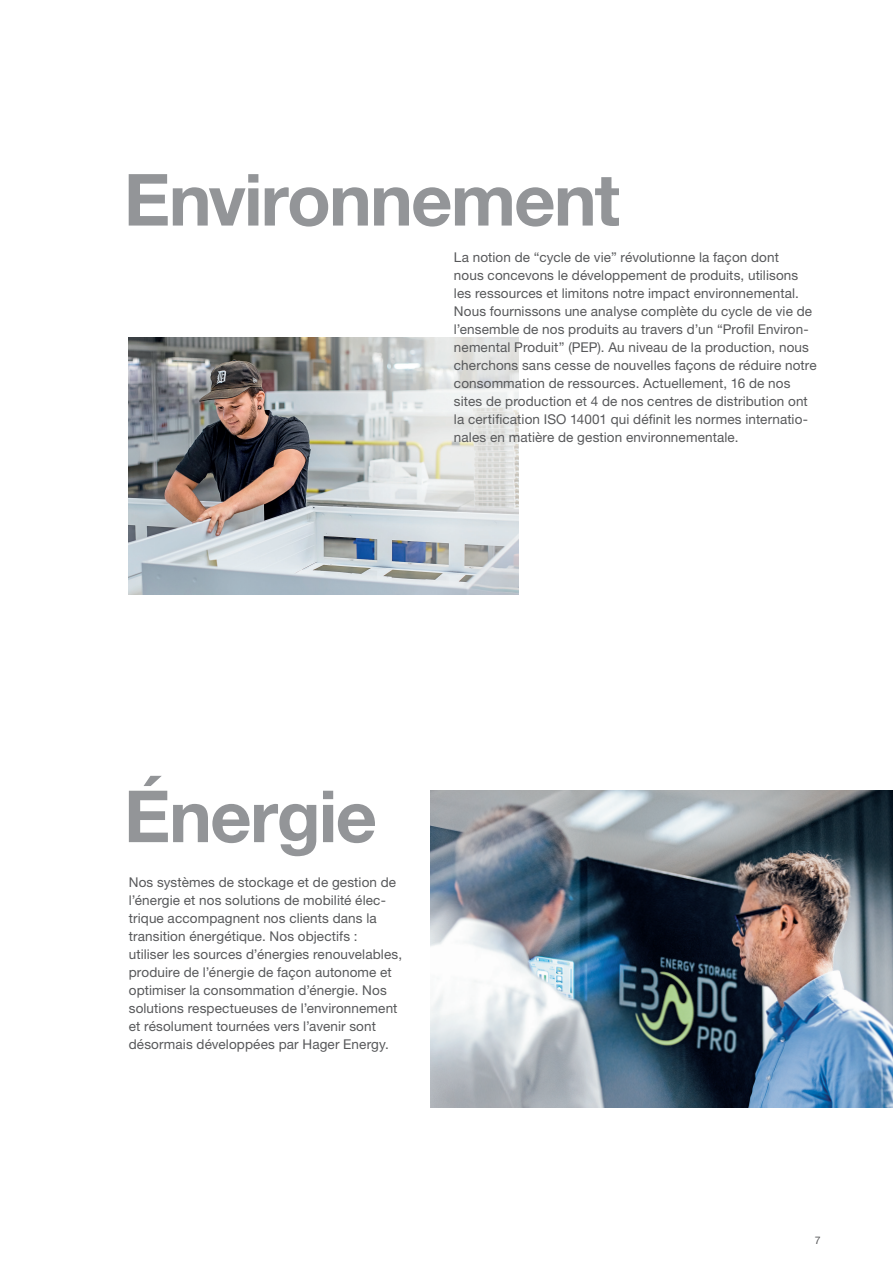
<style>
.page{position:relative;width:893px;height:1263px;background:#fff}
.page>*{position:absolute;margin:0;border:0;box-sizing:border-box;transform-origin:0 0}
.hager_Headline_60pt{font:700 72px "Helvetica Neue LTW1 G";letter-spacing:-.025em;color:#939598}
.hager_Teasertext_14p{font:13.5px/18px "Helvetica Neue LTW1 G";letter-spacing:.01em;color:#57585a}
.pagina_7pt_9pt_bold{font:10.5px "Helvetica Neue LTW1 G";color:#57585a}
</style>
<div class="page">
<img style="left:431px;top:790px;width:462px;height:317px">
<img style="left:129px;top:338px;width:390px;height:256px">
<p class="hager_Headline_60pt" style="left:124px;top:155px;width:498px">Environnement</p>
<p class="hager_Teasertext_14p" style="left:454px;top:248px;width:364px">La notion de “cycle de vie” révolutionne la façon dont<br>nous concevons le développement de produits, utilisons les ressources et limitons notre impact environnemental.<br>Nous fournissons une analyse complète du cycle de vie de l’ensemble de nos produits au travers d’un “Profil Environ&shy;nemental Produit” (PEP). Au niveau de la production, nous cherchons sans cesse de nouvelles façons de réduire notre consommation de ressources. Actuellement, 16 de nos sites de production et 4 de nos centres de distribution ont la certification ISO 14001 qui définit les normes internatio&shy;nales en matière de gestion environnementale.</p>
<p class="hager_Headline_60pt" style="left:124px;top:772px;width:255px">Énergie</p>
<p class="hager_Teasertext_14p" style="left:129px;top:873px;width:275px">Nos systèmes de stockage et de gestion de l’énergie et nos solutions de mobilité élec&shy;trique accompagnent nos clients dans la transition énergétique. Nos objectifs :<br>utiliser les sources d’énergies renouvelables, produire de l’énergie de façon autonome et optimiser la consommation d’énergie. Nos solutions respectueuses de l’environnement et résolument tournées vers l’avenir sont désormais développées par Hager Energy.</p>
<p class="pagina_7pt_9pt_bold" style="left:815px;top:1233px;width:7px">7</p>
</div>
